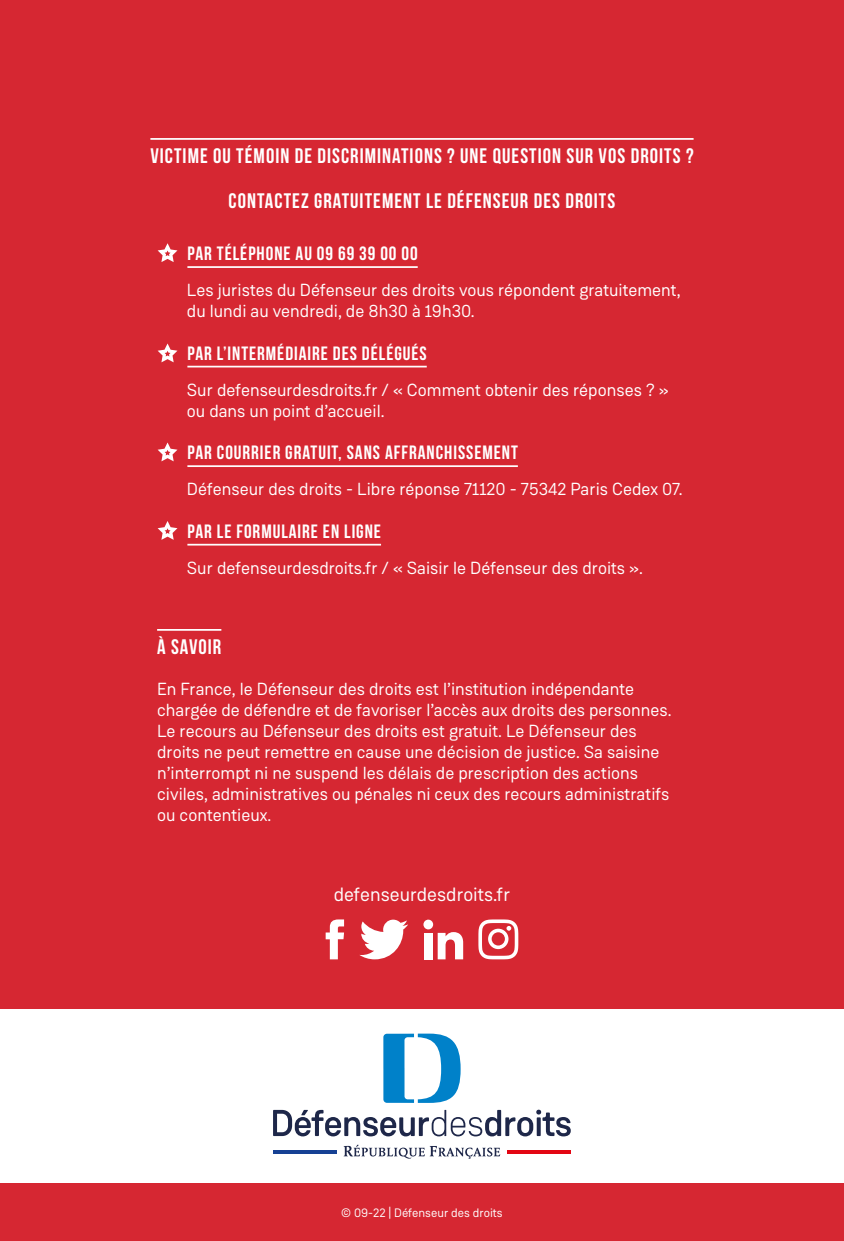
<style>
.page{position:relative;width:844px;height:1241px;background:#fff}
.page>*{position:absolute;margin:0;border:0;box-sizing:border-box;transform-origin:0 0}
.t1{font:700 21px "Bebas Neue";letter-spacing:.05em;color:#fff}
.t2{font:700 19.25px "Bebas Neue";letter-spacing:.05em;color:#fff}
.t3{font:19.25px "Weissenhof Grotesk";color:#fff}
.t4{font:17.5px/21px "Weissenhof Grotesk";color:#fff}
.t5{font:12.25px "Weissenhof Grotesk";color:#fff}
</style>
<div class="page">
<div style="left:0;top:0;width:843px;height:1240px;background:#d62732"></div>
<div style="left:0;top:1009px;width:843px;height:173px;background:#fff"></div>
<svg style="left:343px;top:1144px;width:157px;height:14px"></svg>
<svg style="left:273px;top:1150px;width:63px;height:3px"></svg>
<svg style="left:507px;top:1150px;width:63px;height:3px"></svg>
<svg style="left:273px;top:1109px;width:297px;height:27px"></svg>
<svg style="left:383px;top:1033px;width:77px;height:69px"></svg>
<hr style="left:157px;top:629px;width:64px;height:1px;background:#fff">
<svg style="left:478px;top:919px;width:40px;height:40px"></svg>
<svg style="left:325px;top:919px;width:19px;height:40px"></svg>
<svg style="left:359px;top:919px;width:49px;height:40px"></svg>
<div style="left:424px;top:932px;width:8px;height:27px;background:#fff"></div>
<div style="left:423px;top:919px;width:10px;height:10px;background:#fff;border-radius:50%"></div>
<svg style="left:437px;top:932px;width:26px;height:27px"></svg>
<hr style="left:150px;top:138px;width:543px;height:2px;background:#fff">
<hr style="left:187px;top:266px;width:230px;height:2px;background:#fff">
<hr style="left:187px;top:365px;width:239px;height:2px;background:#fff">
<hr style="left:187px;top:465px;width:330px;height:2px;background:#fff">
<hr style="left:187px;top:543px;width:194px;height:2px;background:#fff">
<svg style="left:158px;top:243px;width:19px;height:19px"></svg>
<svg style="left:158px;top:343px;width:19px;height:19px"></svg>
<svg style="left:158px;top:442px;width:19px;height:19px"></svg>
<svg style="left:158px;top:521px;width:19px;height:18px"></svg>
<h3 class="t1" style="left:150px;top:145px;width:544px">VICTIME OU TÉMOIN DE DISCRIMINATIONS ? UNE QUESTION SUR VOS DROITS ?</h3>
<p class="t1" style="left:228px;top:189px;width:388px">CONTACTEZ GRATUITEMENT LE DÉFENSEUR DES DROITS</p>
<h4 class="t2" style="left:187px;top:243px;width:232px">PAR TÉLÉPHONE AU 09 69 39 00 00</h4>
<p class="t4" style="left:187px;top:279px;width:495px">Les juristes du Défenseur des droits vous répondent gratuitement, du lundi au vendredi, de 8h30 à 19h30.</p>
<h4 class="t2" style="left:187px;top:342px;width:241px">PAR L’INTERMÉDIAIRE DES DÉLÉGUÉS</h4>
<p class="t4" style="left:187px;top:379px;width:483px">Sur defenseurdesdroits.fr / « Comment obtenir des réponses ? » ou dans un point d’accueil.</p>
<h4 class="t2" style="left:187px;top:442px;width:332px">PAR COURRIER GRATUIT, SANS AFFRANCHISSEMENT</h4>
<p class="t4" style="left:187px;top:478px;width:497px">Défenseur des droits - Libre réponse 71120 - 75342 Paris Cedex 07.</p>
<h4 class="t2" style="left:187px;top:520px;width:195px">PAR LE FORMULAIRE EN LIGNE</h4>
<p class="t4" style="left:187px;top:557px;width:457px">Sur defenseurdesdroits.fr / « Saisir le Défenseur des droits ».</p>
<h3 class="t1" style="left:157px;top:635px;width:66px">À SAVOIR</h3>
<p class="t4" style="left:157px;top:678px;width:515px">En France, le Défenseur des droits est l’institution indépendante chargée de défendre et de favoriser l’accès aux droits des personnes.<br>Le recours au Défenseur des droits est gratuit. Le Défenseur des droits ne peut remettre en cause une décision de justice. Sa saisine n’interrompt ni ne suspend les délais de prescription des actions civiles, administratives ou pénales ni ceux des recours administratifs ou contentieux.</p>
<p class="t3" style="left:333px;top:882px;width:178px">defenseurdesdroits.fr</p>
<p class="t5" style="left:341px;top:1204px;width:163px">© 09-22 | Défenseur des droits</p>
</div>
